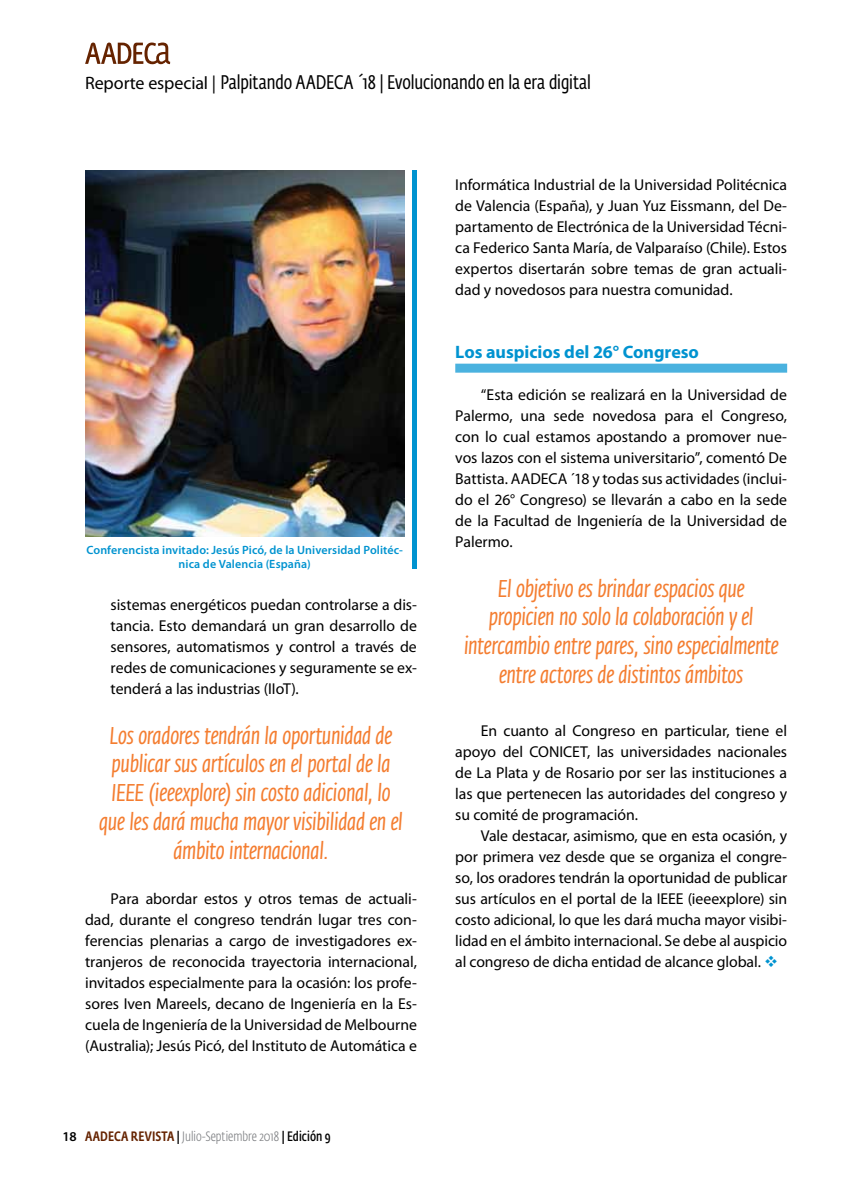
<style>
.page{position:relative;width:851px;height:1191px;background:#fff}
.page>*{position:absolute;margin:0;border:0;box-sizing:border-box;transform-origin:0 0}
.t1{font:italic 24px/28.8px "Fedra Sans Cond Std";letter-spacing:-.01em;color:#f47d30;text-align:center}
.t2{font:19.5px "Fedra Sans Cond Std";color:#000}
.t3{font:700 18px "Myriad Pro";color:#0093d0}
.t4{font:15.75px/21px "Myriad Pro";letter-spacing:-.005em;color:#000;text-align:justify}
.t5{font:300 13.5px "Fedra Sans Cond Std";letter-spacing:.005em;color:#808285}
.t6{font:600 12px/14.4px "Myriad Pro";letter-spacing:.01em;color:#0093d0;text-align:center}
.s1{font-family:"Myriad Pro";font-size:18px}
.s2{font-family:"Myriad Pro";font-weight:600;color:#000}
.s3{font-weight:500;color:#652300}
.s4{font-weight:500;color:#000}
.s5{font-weight:600;color:#000}
.s6{color:#0093d0}
</style>
<div class="page">
<svg style="left:85px;top:43px;width:85px;height:21px"></svg>
<div style="left:455px;top:364px;width:332px;height:9px;background:#4ab2df"></div>
<img style="left:85px;top:170px;width:319px;height:366px">
<div style="left:412px;top:170px;width:5px;height:398px;background:#0093d0"></div>
<p class="t2" style="left:85px;top:71px;width:507px"><span class="s1">Reporte especial |</span> Palpitando AADECA ´18 | Evolucionando en la era digital</p>
<p class="t6" style="left:86px;top:543px;width:318px">Conferencista invitado: Jesús Picó, de la Universidad Politéc&shy;nica de Valencia (España)</p>
<p class="t4" style="left:111px;top:594px;width:308px">sistemas energéticos puedan controlarse a dis&shy;tancia. Esto demandará un gran desarrollo de sensores, automatismos y control a través de redes de comunicaciones y seguramente se ex&shy;tenderá a las industrias (IIoT).</p>
<h1 class="t1" style="left:99px;top:721px;width:305px">Los oradores tendrán la oportunidad de publicar sus artículos en el portal de la IEEE (ieeexplore) sin costo adicional, lo que les dará mucha mayor visibilidad en el ámbito internacional.</h1>
<p class="t4" style="left:85px;top:888px;width:333px;text-indent:25px">Para abordar estos y otros temas de actuali&shy;dad, durante el congreso tendrán lugar tres con&shy;ferencias plenarias a cargo de investigadores ex&shy;tranjeros de reconocida trayectoria internacional, invitados especialmente para la ocasión: los profe&shy;sores Iven Mareels, decano de Ingeniería en la Es&shy;cuela de Ingeniería de la Universidad de Melbourne (Australia); Jesús Picó, del Instituto de Automática e</p>
<p class="t5" style="left:63px;top:1128px;width:269px"><span class="s2">18</span> <span class="s3">AADECA REVISTA</span> <span class="s4">|</span> Julio-Septiembre 2018 <span class="s4">|</span> <span class="s5">Edición 9</span></p>
<p class="t4" style="left:455px;top:174px;width:333px">Informática Industrial de la Universidad Politécnica de Valencia (España), y Juan Yuz Eissmann, del De&shy;partamento de Electrónica de la Universidad Técni&shy;ca Federico Santa María, de Valparaíso (Chile). Estos expertos disertarán sobre temas de gran actuali&shy;dad y novedosos para nuestra comunidad.</p>
<p class="t3" style="left:455px;top:341px;width:245px">Los auspicios del 26° Congreso</p>
<p class="t4" style="left:455px;top:384px;width:333px;text-indent:26px">“Esta edición se realizará en la Universidad de Palermo, una sede novedosa para el Congreso, con lo cual estamos apostando a promover nue&shy;vos lazos con el sistema universitario”, comentó De Battista. AADECA ´18 y todas sus actividades (inclui&shy;do el 26° Congreso) se llevarán a cabo en la sede de la Facultad de Ingeniería de la Universidad de Palermo.</p>
<h1 class="t1" style="left:464px;top:574px;width:316px">El objetivo es brindar espacios que propicien no solo la colaboración y el intercambio entre pares, sino especialmente entre actores de distintos ámbitos</h1>
<p class="t4" style="left:455px;top:720px;width:333px;text-indent:26px">En cuanto al Congreso en particular, tiene el apoyo del CONICET, las universidades nacionales de La Plata y de Rosario por ser las instituciones a las que pertenecen las autoridades del congreso y su comité de programación.</p>
<p class="t4" style="left:455px;top:825px;width:333px;text-indent:26px">Vale destacar, asimismo, que en esta ocasión, y por primera vez desde que se organiza el congre&shy;so, los oradores tendrán la oportunidad de publicar sus artículos en el portal de la IEEE (ieeexplore) sin costo adicional, lo que les dará mucha mayor visibi&shy;lidad en el ámbito internacional. Se debe al auspicio al congreso de dicha entidad de alcance global. <span class="s6">❖</span></p>
</div>
